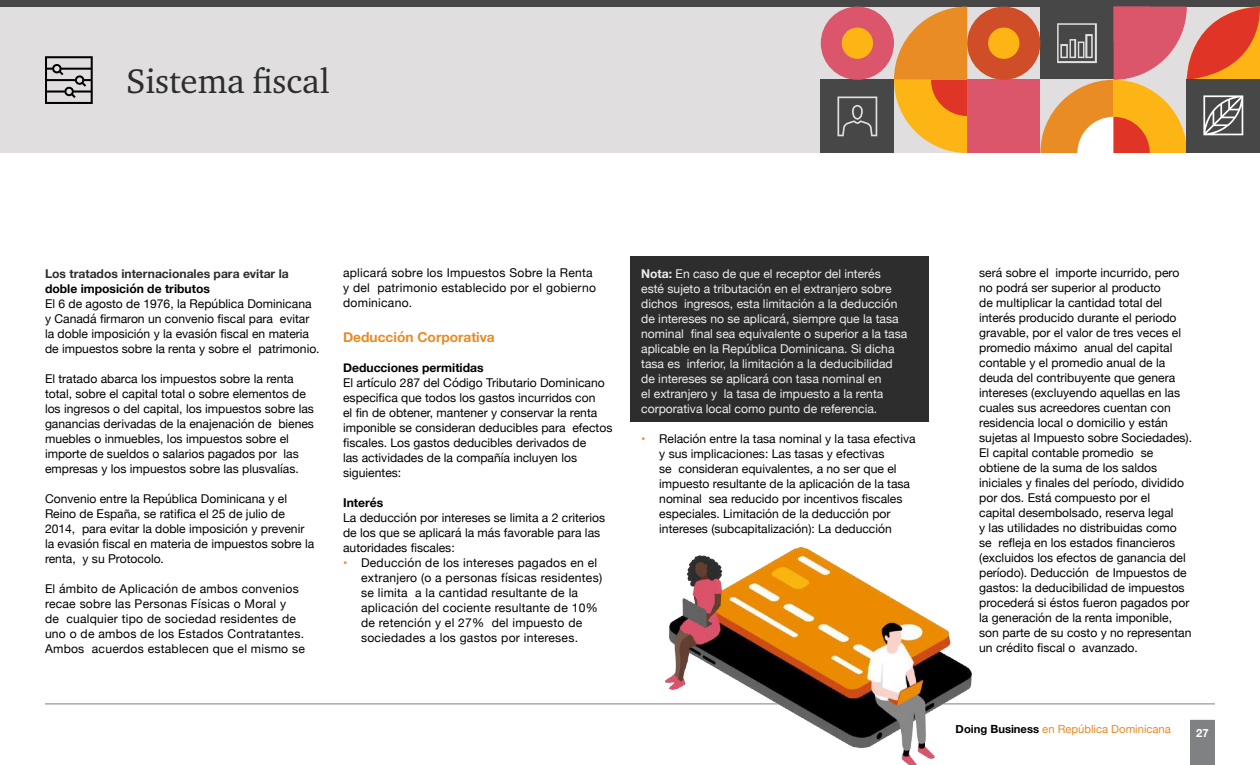
<style>
.page{position:relative;width:1260px;height:765px;background:#fff}
.page>*{position:absolute;margin:0;border:0;box-sizing:border-box;transform-origin:0 0}
.t1{font:35px "Charter ITC Pro";color:#2d2d2d}
.t2{font:700 13.75px "Helvetica Neue";color:#e88b24}
.t3{font:12.12px/15px "Helvetica Neue";color:#000}
.t4{font:12.12px/15px "Helvetica Neue";letter-spacing:.02em;color:#000}
.t5{font:12.12px/15px "Helvetica Neue";color:#eeeeef}
.t6{font:700 12.12px "Helvetica Neue";color:#000}
.t7{font:700 12.12px "Helvetica Neue";color:#2d2d2d}
.t8{font:11.25px "Helvetica Neue";color:#e88b24}
.t9{font:700 11.25px "Helvetica Neue";color:#fff}
.s1{color:#e88b24}
.s2{font-weight:700}
.s3{font-weight:700;color:#000}
</style>
<div class="page">
<div style="left:0;top:0;width:1260px;height:153px;background:#e0dede"></div>
<div style="left:0;top:0;width:1260px;height:7px;background:#474747"></div>
<div style="left:821px;top:80px;width:73px;height:73px;background:#474747"></div>
<div style="left:967px;top:80px;width:73px;height:73px;background:#db556b"></div>
<div style="left:821px;top:7px;width:73px;height:73px;background:#db556b;border-radius:50%"></div>
<div style="left:842px;top:28px;width:31px;height:31px;background:#fcb515;border-radius:50%"></div>
<div style="left:967px;top:7px;width:73px;height:73px;background:#cf4d27;border-radius:50%"></div>
<div style="left:988px;top:28px;width:31px;height:31px;background:#fcb515;border-radius:50%"></div>
<svg style="left:894px;top:7px;width:73px;height:146px"></svg>
<svg style="left:837px;top:96px;width:40px;height:40px"></svg>
<svg style="left:1040px;top:7px;width:220px;height:146px"></svg>
<div style="left:630px;top:257px;width:298px;height:165px;background:#2d2d2d"></div>
<hr style="left:45px;top:704px;width:1170px;height:1px;background:#7f8183">
<div style="left:1190px;top:720px;width:25px;height:45px;background:#7f8183"></div>
<svg style="left:45px;top:56px;width:48px;height:48px"></svg>
<img style="left:665px;top:548px;width:307px;height:217px">
<h1 class="t1" style="left:126px;top:59px;width:205px">Sistema fiscal</h1>
<p class="t7" style="left:45px;top:264px;width:245px">Los tratados internacionales para evitar la</p>
<p class="t6" style="left:45px;top:279px;width:166px">doble imposición de tributos</p>
<p class="t3" style="left:45px;top:297px;width:276px">El 6 de agosto de 1976, la República Dominicana y Canadá firmaron un convenio fiscal para evitar la doble imposición y la evasión fiscal en materia de impuestos sobre la renta y sobre el patrimonio.</p>
<p class="t3" style="left:45px;top:372px;width:271px">El tratado abarca los impuestos sobre la renta total, sobre el capital total o sobre elementos de los ingresos o del capital, los impuestos sobre las ganancias derivadas de la enajenación de bienes muebles o inmuebles, los impuestos sobre el importe de sueldos o salarios pagados por las empresas y los impuestos sobre las plusvalías.</p>
<p class="t3" style="left:45px;top:492px;width:271px">Convenio entre la República Dominicana y el Reino de España, se ratifica el 25 de julio de 2014, para evitar la doble imposición y prevenir la evasión fiscal en materia de impuestos sobre la renta, y su Protocolo.</p>
<p class="t4" style="left:45px;top:582px;width:261px">El ámbito de Aplicación de ambos convenios recae sobre las Personas Físicas o Moral y<br>de cualquier tipo de sociedad residentes de uno o de ambos de los Estados Contratantes.<br>Ambos acuerdos establecen que el mismo se</p>
<p class="t4" style="left:343px;top:266px;width:254px">aplicará sobre los Impuestos Sobre la Renta y del patrimonio establecido por el gobierno dominicano.</p>
<p class="t2" style="left:343px;top:327px;width:153px">Deducción Corporativa</p>
<p class="t6" style="left:343px;top:359px;width:142px">Deducciones permitidas</p>
<p class="t3" style="left:343px;top:376px;width:271px">El artículo 287 del Código Tributario Dominicano especifica que todos los gastos incurridos con<br>el fin de obtener, mantener y conservar la renta imponible se consideran deducibles para efectos fiscales. Los gastos deducibles derivados de<br>las actividades de la compañía incluyen los siguientes:</p>
<p class="t6" style="left:343px;top:494px;width:42px">Interés</p>
<p class="t3" style="left:343px;top:511px;width:264px">La deducción por intereses se limita a 2 criterios de los que se aplicará la más favorable para las autoridades fiscales:</p>
<p class="t4" style="left:361px;top:556px;width:243px;text-indent:-18px"><span class="s1">•</span> Deducción de los intereses pagados en el extranjero (o a personas físicas residentes) se limita a la cantidad resultante de la aplicación del cociente resultante de 10% de retención y el 27% del impuesto de sociedades a los gastos por intereses.</p>
<p class="t5" style="left:641px;top:267px;width:268px"><span class="s2">Nota:</span> En caso de que el receptor del interés<br>esté sujeto a tributación en el extranjero sobre dichos ingresos, esta limitación a la deducción de intereses no se aplicará, siempre que la tasa nominal final sea equivalente o superior a la tasa aplicable en la República Dominicana. Si dicha tasa es inferior, la limitación a la deducibilidad de intereses se aplicará con tasa nominal en<br>el extranjero y la tasa de impuesto a la renta corporativa local como punto de referencia.</p>
<p class="t3" style="left:659px;top:432px;width:258px;text-indent:-18px"><span class="s1">•</span> Relación entre la tasa nominal y la tasa efectiva y sus implicaciones: Las tasas y efectivas<br>se consideran equivalentes, a no ser que el impuesto resultante de la aplicación de la tasa nominal sea reducido por incentivos fiscales especiales. Limitación de la deducción por intereses (subcapitalización): La deducción</p>
<p class="t3" style="left:979px;top:266px;width:214px">será sobre el importe incurrido, pero no podrá ser superior al producto<br>de multiplicar la cantidad total del interés producido durante el periodo gravable, por el valor de tres veces el promedio máximo anual del capital contable y el promedio anual de la deuda del contribuyente que genera intereses (excluyendo aquellas en las cuales sus acreedores cuentan con residencia local o domicilio y están sujetas al Impuesto sobre Sociedades).<br>El capital contable promedio se obtiene de la suma de los saldos iniciales y finales del período, dividido por dos. Está compuesto por el<br>capital desembolsado, reserva legal<br>y las utilidades no distribuidas como se refleja en los estados financieros (excluidos los efectos de ganancia del período). Deducción de Impuestos de gastos: la deducibilidad de impuestos procederá si éstos fueron pagados por la generación de la renta imponible, son parte de su costo y no representan un crédito fiscal o avanzado.</p>
<p class="t8" style="left:956px;top:721px;width:217px"><span class="s3">Doing Business</span> en República Dominicana</p>
<p class="t9" style="left:1196px;top:724px;width:14px">27</p>
</div>
